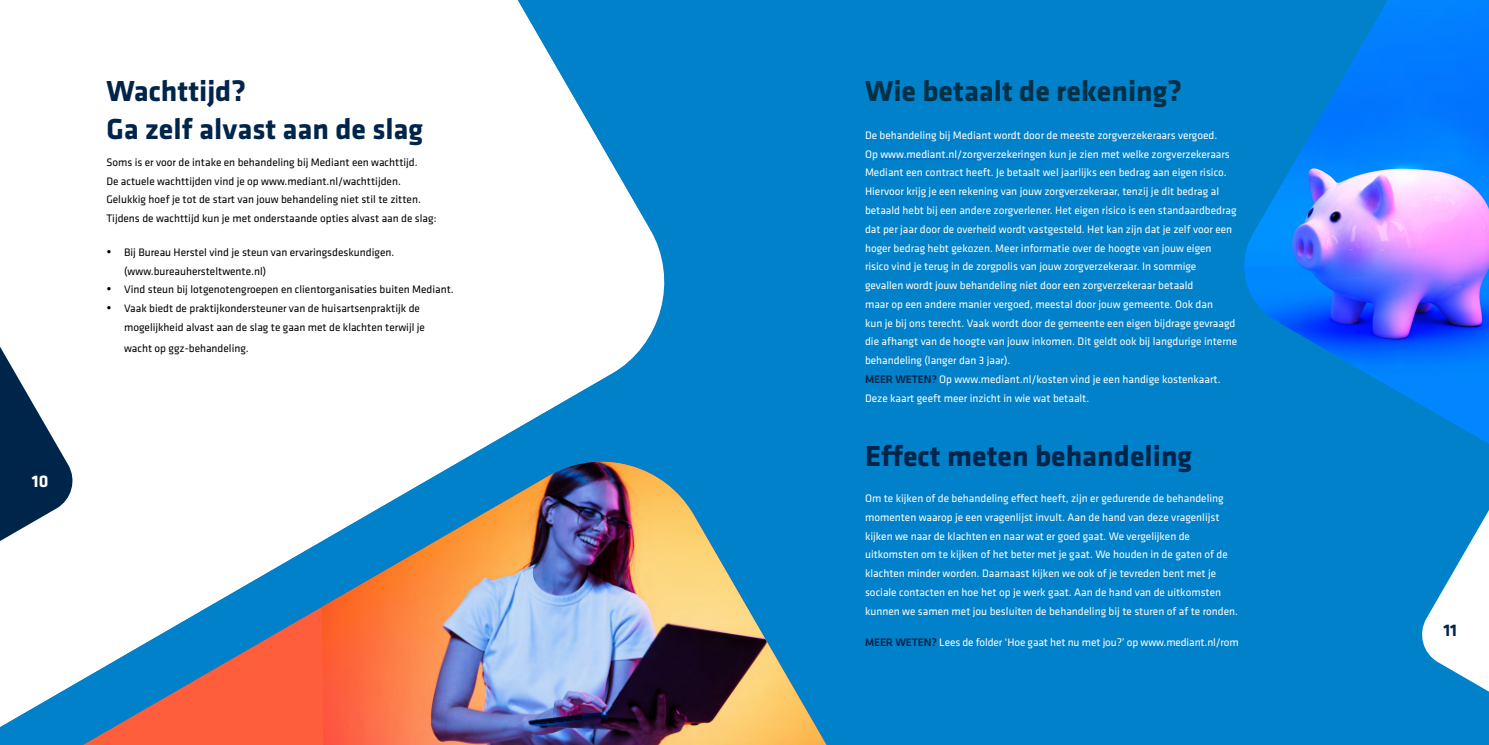
<style>
.page{position:relative;width:1489px;height:745px;background:#fff}
.page>*{position:absolute;margin:0;border:0;box-sizing:border-box;transform-origin:0 0}
.t1{font:700 30px/37.5px "Klavika Basic";color:#00254b}
.t2{font:700 30px "Klavika Basic";color:#003149}
.t3{font:700 17.5px "Klavika Basic";color:#00254b}
.t4{font:700 17.5px "Klavika Basic";color:#fff}
.t5{font:11.25px/18.8px "Klavika Basic";color:#fff}
.t6{font:11.25px/18.8px "Klavika Basic";color:#000}
.s1{font-weight:500;color:#00254b}
</style>
<div class="page">
<div style="left:0;top:0;width:1488px;height:744px;background:#0081c9"></div>
<svg style="left:0;top:0;width:665px;height:446px;background:#e5f2f9"></svg>
<hr style="left:880px;top:158px;width:166px;height:1px;background:#0563c1">
<svg style="left:1373px;top:377px;width:115px;height:65px;fill:#0084fc"></svg>
<img style="left:1244px;top:0;width:244px;height:377px">
<svg style="left:1422px;top:442px;width:66px;height:249px"></svg>
<svg style="left:0;top:301px;width:77px;height:145px;background:#bdc7d1"></svg>
<svg style="left:0;top:446px;width:486px;height:298px;fill:#fff"></svg>
<img style="left:322px;top:461px;width:504px;height:283px">
<h2 class="t4" style="left:32px;top:468px;width:18px">10</h2>
<h1 class="t1" style="left:106px;top:71px;width:318px">Wachttijd?<br>Ga zelf alvast aan de slag</h1>
<p class="t6" style="left:106px;top:152px;width:332px">Soms is er voor de intake en behandeling bij Mediant een wachttijd.<br>De actuele wachttijden vind je op www.mediant.nl/wachttijden.<br>Gelukkig hoef je tot de start van jouw behandeling niet stil te zitten.<br>Tijdens de wachttijd kun je met onderstaande opties alvast aan de slag:</p>
<p class="t6" style="left:124px;top:242px;width:272px;text-indent:-18px">• Bij Bureau Herstel vind je steun van ervaringsdeskundigen. (www.bureauhersteltwente.nl)</p>
<p class="t6" style="left:106px;top:280px;width:349px">• Vind steun bij lotgenotengroepen en clientorganisaties buiten Mediant.</p>
<p class="t6" style="left:124px;top:298px;width:302px;text-indent:-18px">• Vaak biedt de praktijkondersteuner van de huisartsenpraktijk de mogelijkheid alvast aan de slag te gaan met de klachten terwijl je</p>
<p class="t6" style="left:124px;top:338px;width:126px">wacht op ggz-behandeling.</p>
<h1 class="t2" style="left:865px;top:70px;width:318px">Wie betaalt de rekening?</h1>
<p class="t5" style="left:865px;top:125px;width:373px">De behandeling bij Mediant wordt door de meeste zorgverzekeraars vergoed.<br>Op www.mediant.nl/zorgverzekeringen kun je zien met welke zorgverzekeraars Mediant een contract heeft. Je betaalt wel jaarlijks een bedrag aan eigen risico.<br>Hiervoor krijg je een rekening van jouw zorgverzekeraar, tenzij je dit bedrag al betaald hebt bij een andere zorgverlener. Het eigen risico is een standaardbedrag dat per jaar door de overheid wordt vastgesteld. Het kan zijn dat je zelf voor een hoger bedrag hebt gekozen. Meer informatie over de hoogte van jouw eigen risico vind je terug in de zorgpolis van jouw zorgverzekeraar. In sommige gevallen wordt jouw behandeling niet door een zorgverzekeraar betaald<br>maar op een andere manier vergoed, meestal door jouw gemeente. Ook dan<br>kun je bij ons terecht. Vaak wordt door de gemeente een eigen bijdrage gevraagd die afhangt van de hoogte van jouw inkomen. Dit geldt ook bij langdurige interne behandeling (langer dan 3 jaar).<br><span class="s1">MEER WETEN?</span> Op www.mediant.nl/kosten vind je een handige kostenkaart.<br>Deze kaart geeft meer inzicht in wie wat betaalt.</p>
<h1 class="t1" style="left:865px;top:435px;width:328px">Effect meten behandeling</h1>
<p class="t5" style="left:865px;top:488px;width:374px">Om te kijken of de behandeling effect heeft, zijn er gedurende de behandeling momenten waarop je een vragenlijst invult. Aan de hand van deze vragenlijst kijken we naar de klachten en naar wat er goed gaat. We vergelijken de uitkomsten om te kijken of het beter met je gaat. We houden in de gaten of de klachten minder worden. Daarnaast kijken we ook of je tevreden bent met je sociale contacten en hoe het op je werk gaat. Aan de hand van de uitkomsten kunnen we samen met jou besluiten de behandeling bij te sturen of af te ronden.</p>
<p class="t5" style="left:865px;top:632px;width:375px"><span class="s1">MEER WETEN?</span> Lees de folder ‘Hoe gaat het nu met jou?’ op www.mediant.nl/rom</p>
<h2 class="t3" style="left:1443px;top:616px;width:15px">11</h2>
</div>
